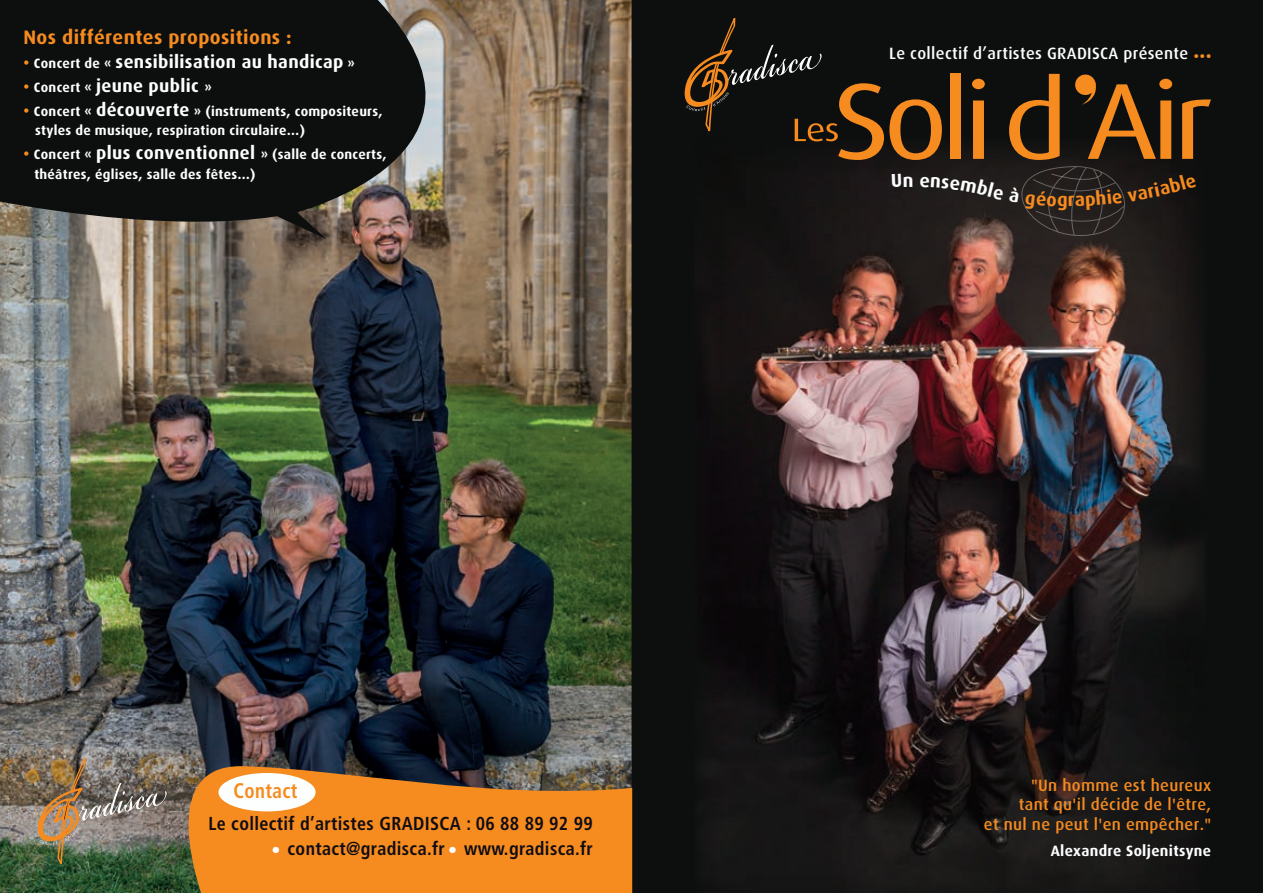
<style>
.page{position:relative;width:1263px;height:893px;background:#0d0f0f}
.page>*{position:absolute;margin:0;border:0;box-sizing:border-box;transform-origin:0 0}
.t1{font:700 condensed 21.15px "Frutiger";letter-spacing:.02em;color:#f68b1f;scale:.9 1}
.t2{font:700 19.5px "Dax";letter-spacing:.02em;color:#f68b1f}
.t3{font:700 condensed 18.75px "Frutiger";letter-spacing:.02em;color:#0f0c12;scale:.96 1}
.t4{font:700 18px "Dax";letter-spacing:.02em;color:#fff}
.t5{font:500 16.35px/19.6px "Dax";letter-spacing:.02em;color:#f68b1f;text-align:right}
.t6{font:500 16.35px "Dax";letter-spacing:.02em;color:#fdfefe}
.t7{font:700 15px "Dax";letter-spacing:.02em;color:#fdfefe}
.t8{font:700 13.5px/19.5px "Dax";letter-spacing:.02em;color:#fff}
.s1{font-size:15px;color:#f68b1f}
.s2{font-size:13.5px}
.s3{font-size:18px}
.s4{color:#f68b1f}
.s5{color:#fff}
.s6{color:#fdfefe}
</style>
<div class="page">
<img style="left:0;top:0;width:631px;height:893px">
<img style="left:704px;top:152px;width:496px;height:741px">
<svg style="left:145px;top:764px;width:487px;height:129px;background:#d47f26"></svg>
<div style="left:218px;top:773px;width:98px;height:38px;background:#fdfefe;border-radius:50%"></div>
<img style="left:37px;top:757px;width:130px;height:107px">
<div style="left:950px;top:74px;width:11px;height:85px;background:#f68b1f"></div>
<svg style="left:972px;top:79px;width:13px;height:80px"></svg>
<svg style="left:1009px;top:74px;width:51px;height:86px"></svg>
<svg style="left:1182px;top:99px;width:29px;height:60px"></svg>
<svg style="left:684px;top:18px;width:258px;height:142px"></svg>
<div style="left:1075px;top:75px;width:20px;height:20px;background:#f68b1f;border-radius:50%"></div>
<svg style="left:1082px;top:79px;width:90px;height:80px"></svg>
<svg style="left:892px;top:174px;width:20px;height:14px"></svg>
<svg style="left:920px;top:166px;width:277px;height:70px"></svg>
<h2 class="t2" style="left:23px;top:26px;width:270px">Nos différentes propositions :</h2>
<h3 class="t4" style="left:23px;top:51px;width:333px"><span class="s1">•</span> <span class="s2">Concert de «</span> sensibilisation au handicap <span class="s2">»</span></h3>
<h3 class="t4" style="left:23px;top:75px;width:190px"><span class="s1">•</span> <span class="s2">Concert «</span> jeune public <span class="s2">»</span></h3>
<p class="t8" style="left:35px;top:101px;width:349px;text-indent:-12px"><span class="s1">•</span> Concert « <span class="s3">découverte</span> » (instruments, compositeurs, styles de musique, respiration circulaire…)</p>
<p class="t8" style="left:34px;top:145px;width:354px;text-indent:-11px"><span class="s1">•</span> Concert « <span class="s3">plus conventionnel</span> » (salle de concerts, théâtres, églises, salle des fêtes…)</p>
<p class="t6" style="left:889px;top:44px;width:324px">Le collectif d’artistes GRADISCA présente <span class="s4">•••</span></p>
<h1 class="t1" style="left:234px;top:778px;width:73px">Contact</h1>
<p class="t5" style="left:984px;top:775px;width:229px">"Un homme est heureux<br>tant qu'il décide de l'être,<br>et nul ne peut l'en empêcher."</p>
<p class="t7" style="left:1051px;top:842px;width:162px">Alexandre Soljenitsyne</p>
<h3 class="t3" style="left:209px;top:812px;width:402px">Le collectif d’artistes GRADISCA : 06 88 89 92 99</h3>
<h3 class="t3" style="left:273px;top:838px;width:335px"><span class="s5">●</span> contact@gradisca.fr <span class="s6">●</span> www.gradisca.fr</h3>
</div>
